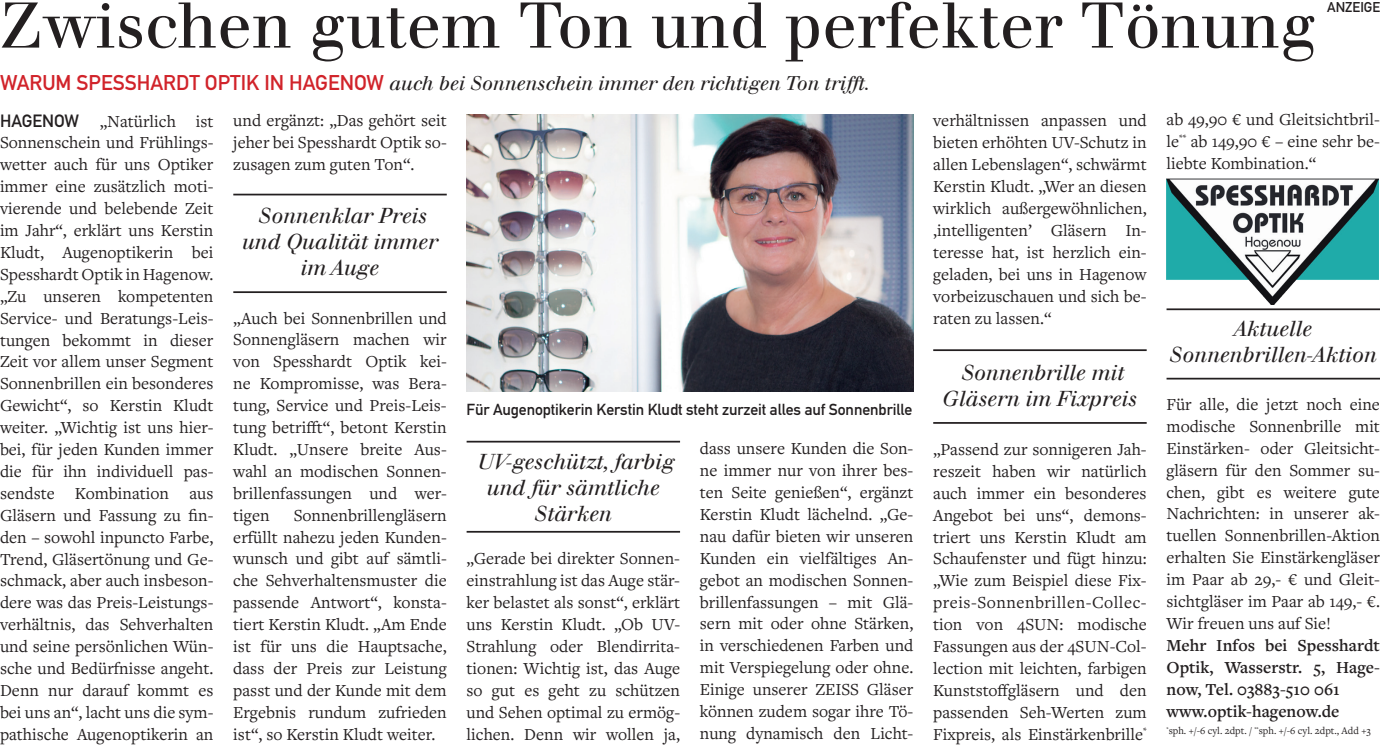
<style>
.page{position:relative;width:1380px;height:745px;background:#fff}
.page>*{position:absolute;margin:0;border:0;box-sizing:border-box;transform-origin:0 0}
.t1{font:63px "Walbaum Roman Os F";color:#231f20}
.t2{font:21px/26.2px "Walbaum Italic Os F";color:#231f20;text-align:center}
.t3{font:19.25px "Walbaum Italic Os F";color:#231f20}
.t4{font:17.5px/21.9px "Freight Text Pro";color:#231f20;text-align:justify}
.t5{font:600 17.5px/21.9px "Freight Text Pro";color:#231f20}
.t6{font:700 15.75px "DIN Alternate";letter-spacing:-.005em;color:#231f20}
.t7{font:700 14px "DIN Alternate";color:#231f20}
.t8{font:10.5px "Freight Text Pro";color:#231f20}
.s1{font-family:"DIN Alternate";font-weight:700;font-size:21px;color:#d1232a}
.s2{font-family:"DIN Alternate";font-weight:700}
</style>
<div class="page">
<img style="left:466px;top:114px;width:447px;height:277px">
<hr style="left:233px;top:193px;width:213px;height:2px;background:#231f20">
<hr style="left:233px;top:291px;width:213px;height:2px;background:#231f20">
<hr style="left:1166px;top:308px;width:213px;height:2px;background:#231f20">
<hr style="left:1166px;top:377px;width:213px;height:2px;background:#231f20">
<hr style="left:466px;top:440px;width:214px;height:2px;background:#231f20">
<hr style="left:466px;top:530px;width:214px;height:2px;background:#231f20">
<img style="left:1166px;top:178px;width:212px;height:126px">
<hr style="left:933px;top:349px;width:213px;height:2px;background:#231f20">
<hr style="left:933px;top:422px;width:213px;height:1px;background:#231f20">
<h1 class="t1" style="left:-1px;top:-12px;width:1318px">Zwischen gutem Ton und perfekter Tönung</h1>
<p class="t3" style="left:0;top:72px;width:871px"><span class="s1">WARUM SPESSHARDT OPTIK IN HAGENOW</span> auch bei Sonnenschein immer den richtigen Ton trifft.</p>
<p class="t7" style="left:1326px;top:-3px;width:55px">ANZEIGE</p>
<p class="t4" style="left:0;top:109px;width:215px"><span class="s2">HAGENOW</span> „Natürlich ist Sonnenschein und Frühlings&shy;wetter auch für uns Optiker immer eine zusätzlich moti&shy;vierende und belebende Zeit im Jahr“, erklärt uns Kerstin Kludt, Augenoptikerin bei Spesshardt Optik in Hagenow. „Zu unseren kompetenten Service- und Beratungs-Leis&shy;tungen bekommt in dieser Zeit vor allem unser Segment Sonnenbrillen ein besonderes Gewicht“, so Kerstin Kludt weiter. „Wichtig ist uns hier&shy;bei, für jeden Kunden immer die für ihn individuell pas&shy;sendste Kombination aus Gläsern und Fassung zu fin&shy;den – sowohl inpuncto Farbe, Trend, Gläsertönung und Ge&shy;schmack, aber auch insbeson&shy;dere was das Preis-Leistungs&shy;verhältnis, das Sehverhalten und seine persönlichen Wün&shy;sche und Bedürfnisse angeht.<br>Denn nur darauf kommt es bei uns an“, lacht uns die sym&shy;pathische Augenoptikerin an</p>
<p class="t4" style="left:233px;top:109px;width:215px">und ergänzt: „Das gehört seit jeher bei Spesshardt Optik so&shy;zusagen zum guten Ton“.</p>
<p class="t2" style="left:242px;top:202px;width:197px">Sonnenklar Preis und Qualität immer im Auge</p>
<p class="t4" style="left:233px;top:306px;width:215px">„Auch bei Sonnenbrillen und Sonnengläsern machen wir von Spesshardt Optik kei&shy;ne Kompromisse, was Bera&shy;tung, Service und Preis-Leis&shy;tung betrifft“, betont Kerstin Kludt. „Unsere breite Aus&shy;wahl an modischen Sonnen&shy;brillenfassungen und wer&shy;tigen</p>
<p class="t4" style="left:233px;top:503px;width:215px;text-indent:60px">Sonnenbrillengläsern erfüllt nahezu jeden Kunden&shy;wunsch und gibt auf sämtli&shy;che Sehverhaltensmuster die passende Antwort“, konsta&shy;tiert Kerstin Kludt. „Am Ende ist für uns die Hauptsache, dass der Preis zur Leistung passt und der Kunde mit dem Ergebnis rundum zufrieden ist“, so Kerstin Kludt weiter.</p>
<p class="t6" style="left:466px;top:397px;width:447px">Für Augenoptikerin Kerstin Kludt steht zurzeit alles auf Sonnenbrille</p>
<p class="t2" style="left:477px;top:448px;width:198px">UV-geschützt, farbig und für sämtliche<br>Stärken</p>
<p class="t4" style="left:466px;top:546px;width:215px">„Gerade bei direkter Sonnen&shy;einstrahlung ist das Auge stär&shy;ker belastet als sonst“, erklärt uns Kerstin Kludt. „Ob UV-Strahlung oder Blendirrita&shy;tionen: Wichtig ist, das Auge so gut es geht zu schützen und Sehen optimal zu ermög&shy;lichen. Denn wir wollen ja,</p>
<p class="t4" style="left:699px;top:437px;width:215px">dass unsere Kunden die Son&shy;ne immer nur von ihrer bes&shy;ten Seite genießen“, ergänzt Kerstin Kludt lächelnd. „Ge&shy;nau dafür bieten wir unseren Kunden ein vielfältiges An&shy;gebot an modischen Sonnen&shy;brillenfassungen – mit Glä&shy;sern mit oder ohne Stärken, in verschiedenen Farben und mit Verspiegelung oder ohne.<br>Einige unserer ZEISS Gläser können zudem sogar ihre Tö&shy;nung dynamisch den Licht-</p>
<p class="t4" style="left:933px;top:109px;width:215px">verhältnissen anpassen und bieten erhöhten UV-Schutz in allen Lebenslagen“, schwärmt Kerstin Kludt. „Wer an diesen wirklich außergewöhnlichen, ‚intelligenten’ Gläsern In&shy;teresse hat, ist herzlich ein&shy;geladen, bei uns in Hagenow vorbeizuschauen und sich be&shy;raten zu lassen.“</p>
<p class="t2" style="left:942px;top:359px;width:196px">Sonnenbrille mit<br>Gläsern im Fixpreis</p>
<p class="t4" style="left:933px;top:437px;width:215px">„Passend zur sonnigeren Jah&shy;reszeit haben wir natürlich auch immer ein besonderes Angebot bei uns“, demons&shy;triert uns Kerstin Kludt am Schaufenster und fügt hinzu: „Wie zum Beispiel diese Fix&shy;preis-Sonnenbrillen-Collec&shy;tion von 4SUN: modische Fassungen aus der 4SUN-Col&shy;lection mit leichten, farbigen Kunststoffgläsern und den passenden Seh-Werten zum Fixpreis, als Einstärkenbrille<sup>*</sup></p>
<p class="t4" style="left:1166px;top:108px;width:215px">ab 49,90 € und Gleitsichtbril&shy;le<sup>**</sup> ab 149,90 € – eine sehr be&shy;liebte Kombination.“</p>
<p class="t2" style="left:1169px;top:315px;width:209px">Aktuelle<br>Sonnenbrillen-Aktion</p>
<p class="t4" style="left:1166px;top:392px;width:215px">Für alle, die jetzt noch eine modische Sonnenbrille mit Einstärken- oder Gleitsicht&shy;gläsern für den Sommer su&shy;chen, gibt es weitere gute Nachrichten: in unserer ak&shy;tuellen Sonnenbrillen-Aktion erhalten Sie Einstärkengläser im Paar ab 29,- € und Gleit&shy;sichtgläser im Paar ab 149,- €.<br>Wir freuen uns auf Sie!</p>
<p class="t5" style="left:1166px;top:633px;width:215px">Mehr Infos bei Spesshardt<br>Optik, Wasserstr. 5, Hage&shy;now, Tel. 03883-510 061 www.optik-hagenow.de</p>
<p class="t8" style="left:1166px;top:723px;width:206px"><sup>*</sup>sph. +/-6 cyl. 2dpt. / <sup>**</sup>sph. +/-6 cyl. 2dpt., Add +3</p>
</div>
